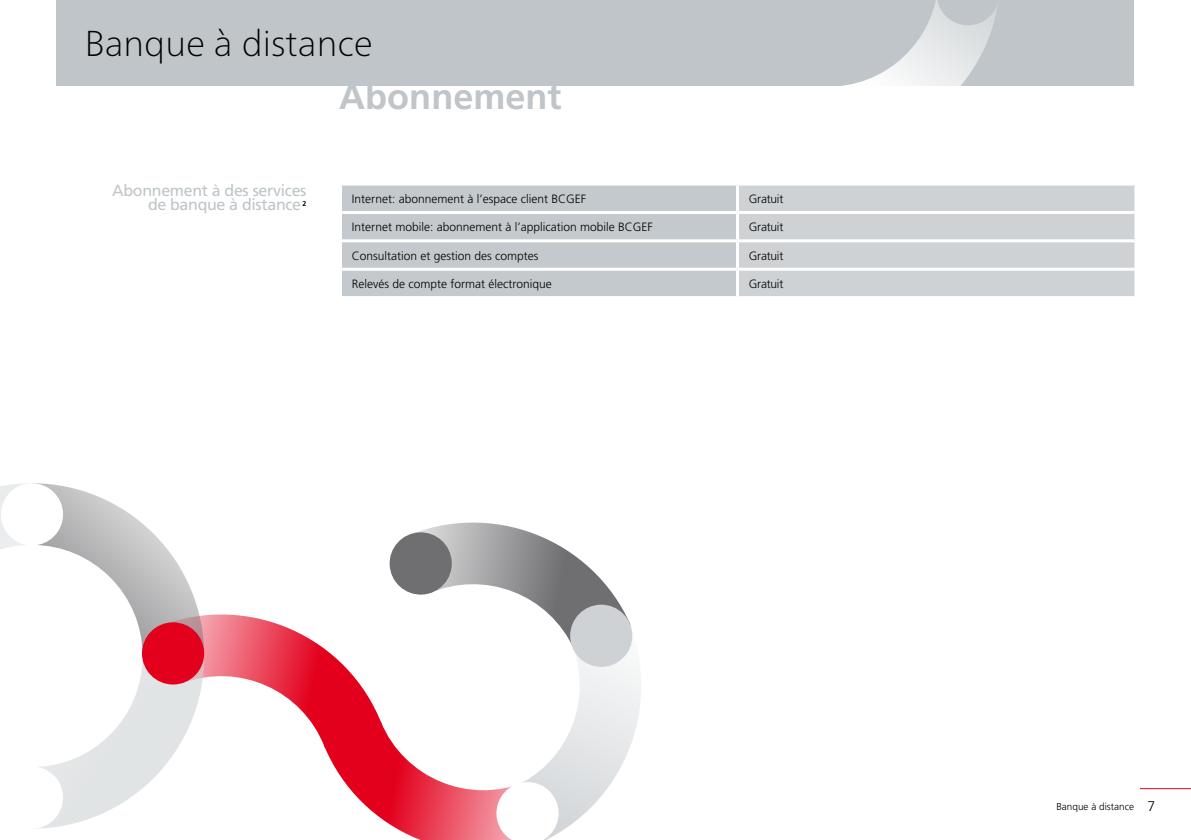
<style>
.page{position:relative;width:1191px;height:840px;background:#fff}
.page>*{position:absolute;margin:0;border:0;box-sizing:border-box;transform-origin:0 0}
.t1{font:100 36px "Frutiger Neue LT Pro";color:#000}
.t2{font:700 36px "Frutiger LT Std";color:#bfc5c8}
.t3{font:16px/14px "Frutiger LT Std";letter-spacing:-.02em;color:#bfc5c8}
.t4{font:300 12px "Frutiger LT Std";color:#000}
.t5{font:300 12px "Frutiger LT Std";letter-spacing:-.02em;color:#000}
.t6{font:300 10px "Frutiger LT Std";color:#000}
.t7{font:700 7px "Frutiger LT Std";color:#000}
.s1{font-size:14px}
</style>
<div class="page">
<div style="left:57px;top:0;width:1077px;height:85px;background:#bfc5c8"></div>
<svg style="left:823px;top:0;width:177px;height:86px"></svg>
<svg style="left:0;top:483px;width:641px;height:356px"></svg>
<div style="left:1px;top:483px;width:62px;height:62px;background:#fff;border-radius:50%"></div>
<div style="left:142px;top:622px;width:62px;height:62px;background:#e3001d;border-radius:50%"></div>
<div style="left:1px;top:766px;width:62px;height:62px;background:#fff;border-radius:50%"></div>
<div style="left:342px;top:185px;width:394px;height:111px;background:#c3c9cc"></div>
<div style="left:739px;top:185px;width:395px;height:111px;background:#ced2d5"></div>
<hr style="left:339px;top:211px;width:398px;height:3px;background:#fff">
<hr style="left:737px;top:211px;width:397px;height:3px;background:#fff">
<hr style="left:339px;top:239px;width:398px;height:3px;background:#fff">
<hr style="left:737px;top:239px;width:397px;height:3px;background:#fff">
<hr style="left:339px;top:267px;width:398px;height:3px;background:#fff">
<hr style="left:737px;top:267px;width:397px;height:3px;background:#fff">
<hr style="left:1140px;top:787px;width:51px;height:1px;background:#e3001d">
<h1 class="t1" style="left:85px;top:22px;width:289px">Banque à distance</h1>
<h1 class="t2" style="left:339px;top:75px;width:224px">Abonnement</h1>
<h2 class="t3" style="left:148px;top:183px;width:160px;text-indent:-36px">Abonnement à des services de banque à distance</h2>
<p class="t7" style="left:302px;top:199px;width:5px">2</p>
<p class="t4" style="left:352px;top:192px;width:236px">Internet: abonnement à l’espace client BCGEF</p>
<p class="t5" style="left:749px;top:192px;width:36px">Gratuit</p>
<p class="t4" style="left:352px;top:220px;width:302px">Internet mobile: abonnement à l’application mobile BCGEF</p>
<p class="t5" style="left:749px;top:220px;width:36px">Gratuit</p>
<p class="t4" style="left:352px;top:248px;width:188px">Consultation et gestion des comptes</p>
<p class="t5" style="left:749px;top:248px;width:36px">Gratuit</p>
<p class="t4" style="left:352px;top:277px;width:201px">Relevés de compte format électronique</p>
<p class="t5" style="left:749px;top:277px;width:36px">Gratuit</p>
<p class="t6" style="left:1056px;top:800px;width:100px">Banque à distance <span class="s1">7</span></p>
</div>
